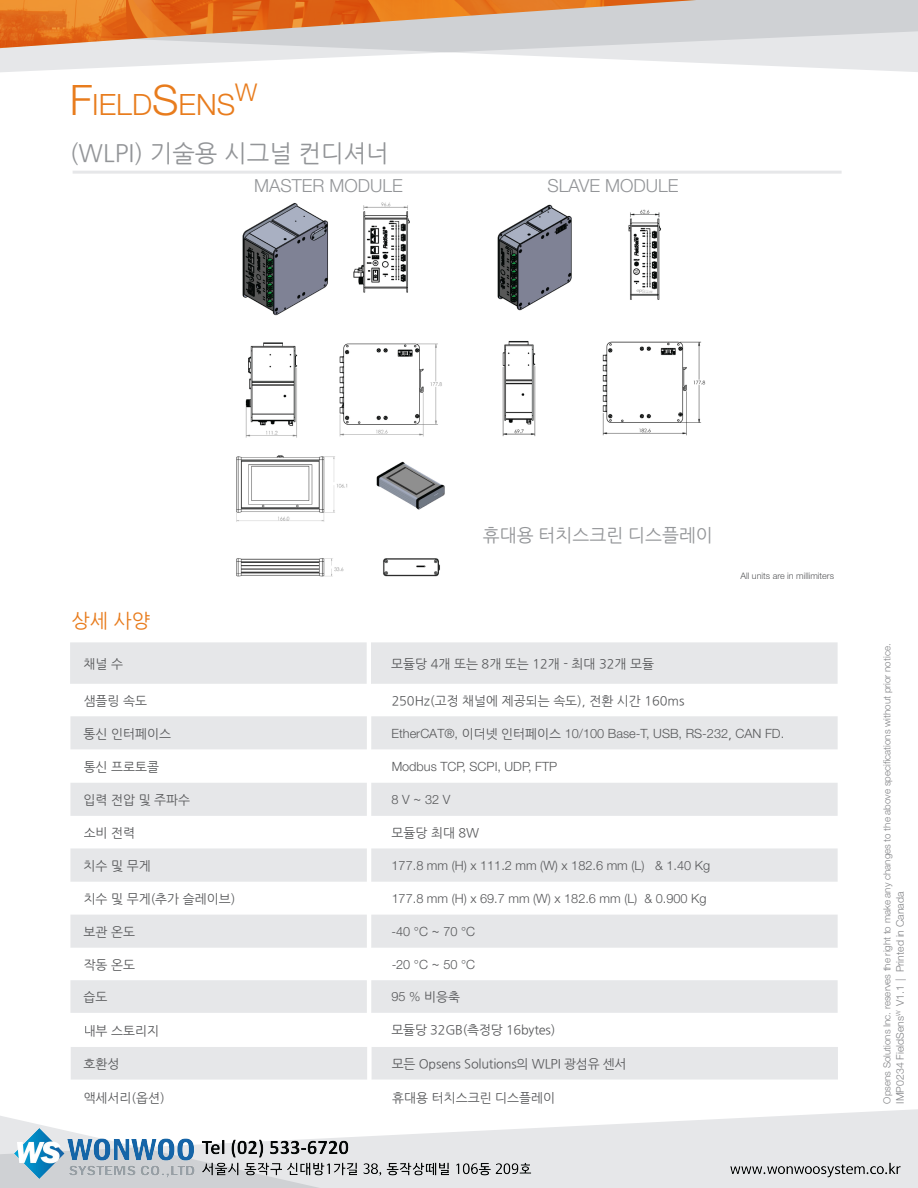
<style>
.page{position:relative;width:918px;height:1188px;background:#fff}
.page>*{position:absolute;margin:0;border:0;box-sizing:border-box;transform-origin:0 0}
.t1{font:300 29.4px "Helvetica Neue LT Std";color:#e87c1d}
.t2{font:300 24.45px "Helvetica Neue LT Std";color:#e87c1d}
.t3{font:24px "Nanum Gothic";color:#939598}
.t4{font:19.5px "Nanum Gothic";color:#e87c1d}
.t5{font:300 18px "Helvetica Neue LT Std";color:#939598}
.t6{font:18px "Nanum Gothic";color:#939598}
.t7{font:12.75px "Nanum Gothic";color:#57585a}
.t8{font:300 12.75px "Helvetica Neue LT Std";color:#57585a}
.t9{font:300 10.5px "Helvetica Neue LT Std";color:#818285}
.t10{font:300 9.75px "Helvetica Neue LT Std";color:#818285}
.t11{font:300 9px "Helvetica Neue LT Std";color:#57585a}
.s1{font-size:42px}
.s2{font-family:"Nanum Gothic";font-weight:400}
</style>
<div class="page">
<svg style="left:320px;top:1109px;width:598px;height:79px;fill:#e6e7e9"></svg>
<svg style="left:73px;top:171px;width:769px;height:3px"></svg>
<svg style="left:0;top:0;width:918px;height:72px;fill:#e6e7e9"></svg>
<svg style="left:0;top:1116px;width:320px;height:72px"></svg>
<img style="left:0;top:0;width:696px;height:48px">
<div style="left:70px;top:642px;width:768px;height:42px;background:#e6e7e9"></div>
<div style="left:70px;top:783px;width:768px;height:33px;background:#e6e7e9"></div>
<div style="left:70px;top:848px;width:768px;height:34px;background:#e6e7e9"></div>
<div style="left:70px;top:915px;width:768px;height:33px;background:#e6e7e9"></div>
<div style="left:70px;top:980px;width:768px;height:33px;background:#e6e7e9"></div>
<div style="left:70px;top:716px;width:768px;height:33px;background:#e6e7e9"></div>
<div style="left:71px;top:1047px;width:767px;height:33px;background:#e6e7e9"></div>
<img style="left:236px;top:202px;width:470px;height:375px">
<img style="left:14px;top:1128px;width:886px;height:52px">
<h1 class="t1" style="left:70px;top:87px;width:167px"><span class="s1">F</span>IELD<span class="s1">S</span>ENS</h1>
<h2 class="t2" style="left:235px;top:78px;width:24px">W</h2>
<h3 class="t3" style="left:70px;top:142px;width:321px">(WLPI) 기술용 시그널 컨디셔너</h3>
<h3 class="t5" style="left:254px;top:174px;width:150px">MASTER MODULE</h3>
<h3 class="t5" style="left:547px;top:174px;width:133px">SLAVE MODULE</h3>
<h3 class="t6" style="left:483px;top:527px;width:232px">휴대용 터치스크린 디스플레이</h3>
<p class="t11" style="left:740px;top:570px;width:95px">All units are in millimiters</p>
<h3 class="t4" style="left:71px;top:611px;width:80px">상세 사양</h3>
<p class="t7" style="left:84px;top:658px;width:41px">채널 수</p>
<p class="t7" style="left:391px;top:658px;width:264px">모듈당 4개 또는 8개 또는 12개 - 최대 32개 모듈</p>
<p class="t7" style="left:84px;top:695px;width:65px">샘플링 속도</p>
<p class="t7" style="left:84px;top:727px;width:89px">통신 인터페이스</p>
<p class="t7" style="left:84px;top:761px;width:77px">통신 프로토콜</p>
<p class="t7" style="left:84px;top:794px;width:108px">입력 전압 및 주파수</p>
<p class="t7" style="left:84px;top:827px;width:53px">소비 전력</p>
<p class="t7" style="left:84px;top:860px;width:69px">치수 및 무게</p>
<p class="t7" style="left:84px;top:893px;width:153px">치수 및 무게(추가 슬레이브)</p>
<p class="t7" style="left:84px;top:926px;width:53px">보관 온도</p>
<p class="t7" style="left:84px;top:959px;width:53px">작동 온도</p>
<p class="t7" style="left:84px;top:991px;width:25px">습도</p>
<p class="t7" style="left:392px;top:695px;width:295px">250Hz(고정 채널에 제공되는 속도), 전환 시간 160ms</p>
<p class="t8" style="left:392px;top:725px;width:394px">EtherCAT®, <span class="s2">이더넷 인터페이스</span> 10/100 Base-T, USB, RS-232<span class="s2">,</span> CAN FD.</p>
<p class="t8" style="left:392px;top:759px;width:167px">Modbus TCP, SCPI, UDP, FTP</p>
<p class="t8" style="left:392px;top:792px;width:60px">8 V <span class="s2">~</span> 32 V</p>
<p class="t7" style="left:392px;top:827px;width:89px">모듈당 최대 8W</p>
<p class="t8" style="left:392px;top:857px;width:320px">177.8 mm (H) x 111.2 mm (W) x 182.6 mm (L) &amp; 1.40 Kg</p>
<p class="t8" style="left:392px;top:891px;width:317px">177.8 mm (H) x 69.7 mm (W) x 182.6 mm (L) &amp; 0.900 Kg</p>
<p class="t8" style="left:392px;top:924px;width:85px">-40 °C <span class="s2">~</span> 70 °C</p>
<p class="t8" style="left:392px;top:957px;width:85px">-20 °C <span class="s2">~</span> 50 °C</p>
<p class="t8" style="left:392px;top:989px;width:70px">95 % <span class="s2">비응축</span></p>
<p class="t7" style="left:84px;top:1024px;width:77px">내부 스토리지</p>
<p class="t7" style="left:392px;top:1024px;width:165px">모듈당 32GB(측정당 16bytes)</p>
<p class="t7" style="left:84px;top:1058px;width:37px">호환성</p>
<p class="t7" style="left:392px;top:1058px;width:236px">모든 Opsens Solutions의 WLPI 광섬유 센서</p>
<p class="t7" style="left:84px;top:1091px;width:83px">액세서리(옵션)</p>
<p class="t7" style="left:392px;top:1091px;width:164px">휴대용 터치스크린 디스플레이</p>
<p class="t10" style="left:881px;top:1104px;width:461px;rotate:-90deg">Opsens Solutions Inc. reserves the right to make any changes to the above specifications without prior notice.</p>
<p class="t9" style="left:894px;top:1104px;width:214px;rotate:-90deg">IMP0234 FieldSens<sup>W</sup> V1.1 | Printed in Canada</p>
</div>
